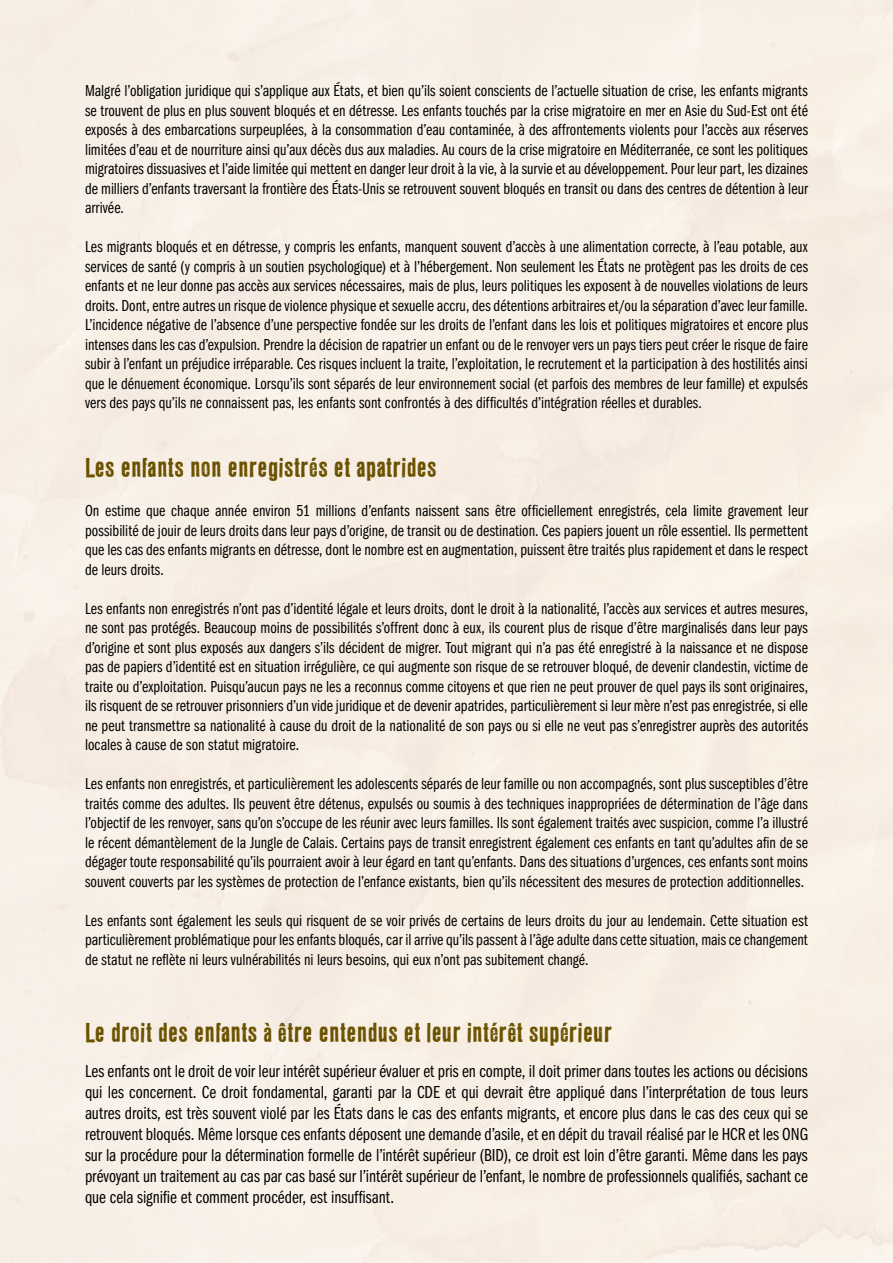
<style>
.page{position:relative;width:893px;height:1263px;background:#fff}
.page>*{position:absolute;margin:0;border:0;box-sizing:border-box;transform-origin:0 0}
.t1{font:24px "LL Rubber Grotesque";letter-spacing:-.035em;color:#6b5200}
.t2{font:18px/21px "ITC Franklin Gothic Std Bk Cp";color:#000;text-align:justify}
.t3{font:16.5px/19.5px "ITC Franklin Gothic Std Bk Cp";letter-spacing:.005em;color:#000;text-align:justify}
</style>
<div class="page">
<p class="t3" style="left:85px;top:81px;width:724px">Malgré l’obligation juridique qui s’applique aux États, et bien qu’ils soient conscients de l’actuelle situation de crise, les enfants migrants se trouvent de plus en plus souvent bloqués et en détresse. Les enfants touchés par la crise migratoire en mer en Asie du Sud-Est ont été exposés à des embarcations surpeuplées, à la consommation d’eau contaminée, à des affrontements violents pour l’accès aux réserves limitées d’eau et de nourriture ainsi qu’aux décès dus aux maladies. Au cours de la crise migratoire en Méditerranée, ce sont les politiques migratoires dissuasives et l’aide limitée qui mettent en danger leur droit à la vie, à la survie et au développement. Pour leur part, les dizaines de milliers d’enfants traversant la frontière des États-Unis se retrouvent souvent bloqués en transit ou dans des centres de détention à leur arrivée.</p>
<p class="t3" style="left:85px;top:237px;width:724px">Les migrants bloqués et en détresse, y compris les enfants, manquent souvent d’accès à une alimentation correcte, à l’eau potable, aux services de santé (y compris à un soutien psychologique) et à l’hébergement. Non seulement les États ne protègent pas les droits de ces enfants et ne leur donne pas accès aux services nécessaires, mais de plus, leurs politiques les exposent à de nouvelles violations de leurs droits. Dont, entre autres un risque de violence physique et sexuelle accru, des détentions arbitraires et/ou la séparation d’avec leur famille.<br>L’incidence négative de l’absence d’une perspective fondée sur les droits de l’enfant dans les lois et politiques migratoires et encore plus intenses dans les cas d’expulsion. Prendre la décision de rapatrier un enfant ou de le renvoyer vers un pays tiers peut créer le risque de faire subir à l’enfant un préjudice irréparable. Ces risques incluent la traite, l’exploitation, le recrutement et la participation à des hostilités ainsi que le dénuement économique. Lorsqu’ils sont séparés de leur environnement social (et parfois des membres de leur famille) et expulsés vers des pays qu’ils ne connaissent pas, les enfants sont confrontés à des difficultés d’intégration réelles et durables.</p>
<h1 class="t1" style="left:85px;top:453px;width:354px">Les enfants non enregistrés et apatrides</h1>
<p class="t3" style="left:85px;top:501px;width:724px">On estime que chaque année environ 51 millions d’enfants naissent sans être officiellement enregistrés, cela limite gravement leur possibilité de jouir de leurs droits dans leur pays d’origine, de transit ou de destination. Ces papiers jouent un rôle essentiel. Ils permettent que les cas des enfants migrants en détresse, dont le nombre est en augmentation, puissent être traités plus rapidement et dans le respect de leurs droits.</p>
<p class="t3" style="left:85px;top:599px;width:724px">Les enfants non enregistrés n’ont pas d’identité légale et leurs droits, dont le droit à la nationalité, l’accès aux services et autres mesures, ne sont pas protégés. Beaucoup moins de possibilités s’offrent donc à eux, ils courent plus de risque d’être marginalisés dans leur pays d’origine et sont plus exposés aux dangers s’ils décident de migrer. Tout migrant qui n’a pas été enregistré à la naissance et ne dispose pas de papiers d’identité est en situation irrégulière, ce qui augmente son risque de se retrouver bloqué, de devenir clandestin, victime de traite ou d’exploitation. Puisqu’aucun pays ne les a reconnus comme citoyens et que rien ne peut prouver de quel pays ils sont originaires, ils risquent de se retrouver prisonniers d’un vide juridique et de devenir apatrides, particulièrement si leur mère n’est pas enregistrée, si elle ne peut transmettre sa nationalité à cause du droit de la nationalité de son pays ou si elle ne veut pas s’enregistrer auprès des autorités locales à cause de son statut migratoire.</p>
<p class="t3" style="left:85px;top:774px;width:724px">Les enfants non enregistrés, et particulièrement les adolescents séparés de leur famille ou non accompagnés, sont plus susceptibles d’être traités comme des adultes. Ils peuvent être détenus, expulsés ou soumis à des techniques inappropriées de détermination de l’âge dans l’objectif de les renvoyer, sans qu’on s’occupe de les réunir avec leurs familles. Ils sont également traités avec suspicion, comme l’a illustré le récent démantèlement de la Jungle de Calais. Certains pays de transit enregistrent également ces enfants en tant qu’adultes afin de se dégager toute responsabilité qu’ils pourraient avoir à leur égard en tant qu’enfants. Dans des situations d’urgences, ces enfants sont moins souvent couverts par les systèmes de protection de l’enfance existants, bien qu’ils nécessitent des mesures de protection additionnelles.</p>
<p class="t3" style="left:85px;top:911px;width:724px">Les enfants sont également les seuls qui risquent de se voir privés de certains de leurs droits du jour au lendemain. Cette situation est particulièrement problématique pour les enfants bloqués, car il arrive qu’ils passent à l’âge adulte dans cette situation, mais ce changement de statut ne reflète ni leurs vulnérabilités ni leurs besoins, qui eux n’ont pas subitement changé.</p>
<h1 class="t1" style="left:85px;top:1018px;width:530px">Le droit des enfants à être entendus et leur intérêt supérieur</h1>
<p class="t2" style="left:85px;top:1060px;width:724px">Les enfants ont le droit de voir leur intérêt supérieur évaluer et pris en compte, il doit primer dans toutes les actions ou décisions qui les concernent. Ce droit fondamental, garanti par la CDE et qui devrait être appliqué dans l’interprétation de tous leurs autres droits, est très souvent violé par les États dans le cas des enfants migrants, et encore plus dans le cas des ceux qui se retrouvent bloqués. Même lorsque ces enfants déposent une demande d’asile, et en dépit du travail réalisé par le HCR et les ONG sur la procédure pour la détermination formelle de l’intérêt supérieur (BID), ce droit est loin d’être garanti. Même dans les pays prévoyant un traitement au cas par cas basé sur l’intérêt supérieur de l’enfant, le nombre de professionnels qualifiés, sachant ce que cela signifie et comment procéder, est insuffisant.</p>
</div>
